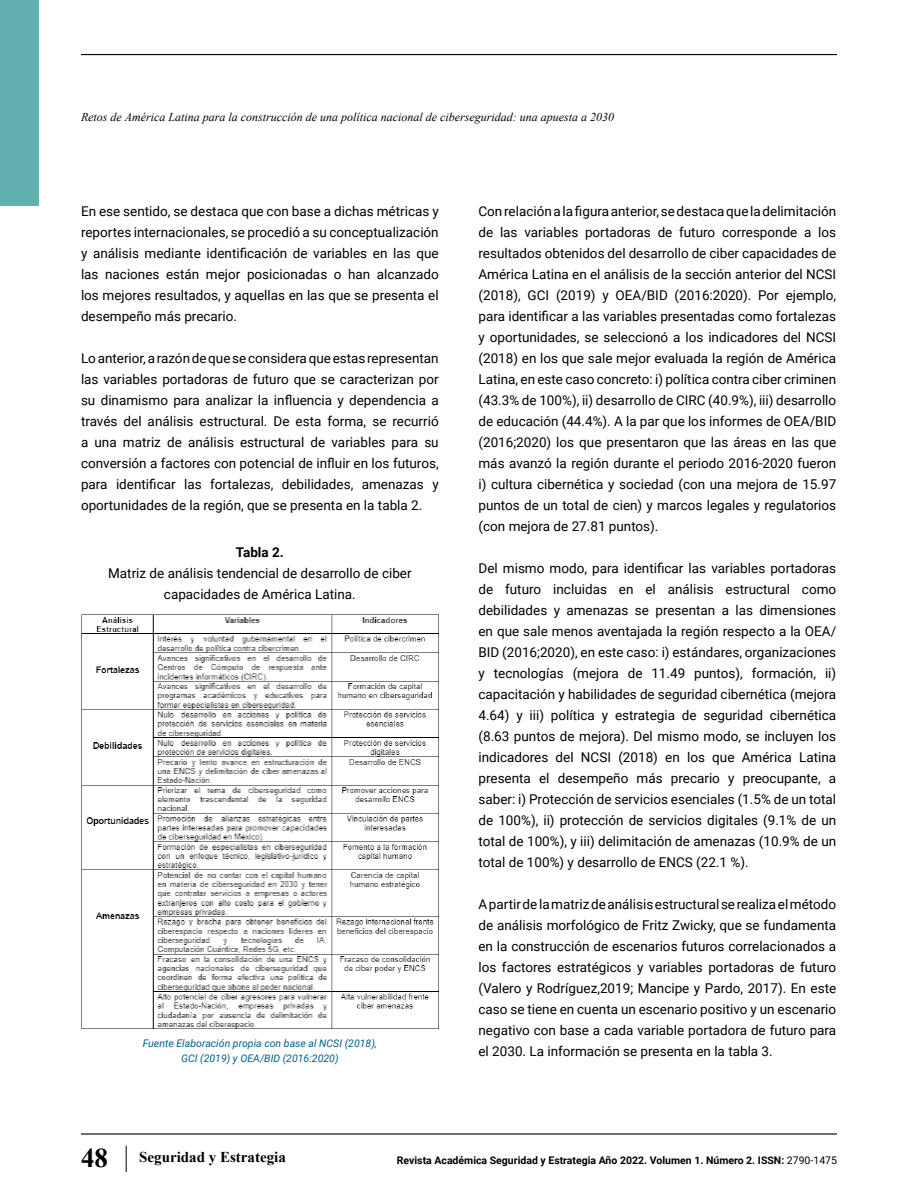
<style>
.page{position:relative;width:918px;height:1188px;background:#fff}
.page>*{position:absolute;margin:0;border:0;box-sizing:border-box;transform-origin:0 0}
.t1{font:700 15px "Times New Roman";color:#000}
.t2{font:13.5px/21px "Roboto";color:#000;text-align:justify}
.t3{font:700 13.5px "Roboto";color:#000}
.t4{font:italic 12px "Times New Roman";color:#000}
.t5{font:700 10.5px "Roboto";color:#000}
.t6{font:italic 10.5px "Roboto";color:#00618c}
.s1{font-size:27px}
.s2{font-weight:400}
</style>
<div class="page">
<svg style="left:126px;top:1146px;width:1px;height:26px"></svg>
<hr style="left:81px;top:1133px;width:756px;height:2px;background:#000">
<hr style="left:81px;top:54px;width:756px;height:1px;background:#000">
<div style="left:0;top:0;width:39px;height:206px;background:#61b0ae"></div>
<img style="left:81px;top:615px;width:358px;height:413px">
<p class="t4" style="left:81px;top:108px;width:535px">Retos de América Latina para la construcción de una política nacional de ciberseguridad: una apuesta a 2030</p>
<p class="t2" style="left:81px;top:200px;width:359px">En ese sentido, se destaca que con base a dichas métricas y reportes internacionales, se procedió a su conceptualización y análisis mediante identificación de variables en las que las naciones están mejor posicionadas o han alcanzado los mejores resultados, y aquellas en las que se presenta el desempeño más precario.</p>
<p class="t2" style="left:81px;top:347px;width:359px">Lo anterior, a razón de que se considera que estas representan las variables portadoras de futuro que se caracterizan por su dinamismo para analizar la influencia y dependencia a través del análisis estructural. De esta forma, se recurrió a una matriz de análisis estructural de variables para su conversión a factores con potencial de influir en los futuros, para identificar las fortalezas, debilidades, amenazas y oportunidades de la región, que se presenta en la tabla 2.</p>
<p class="t3" style="left:236px;top:542px;width:49px">Tabla 2.</p>
<p class="t2" style="left:108px;top:562px;width:305px;text-align:center">Matriz de análisis tendencial de desarrollo de ciber capacidades de América Latina.</p>
<p class="t6" style="left:143px;top:1036px;width:236px">Fuente Elaboración propia con base al NCSI (2018),</p>
<p class="t6" style="left:181px;top:1051px;width:159px">GCI (2019) y OEA/BID (2016:2020)</p>
<p class="t2" style="left:478px;top:200px;width:359px">Con relación a la figura anterior, se destaca que la delimitación de las variables portadoras de futuro corresponde a los resultados obtenidos del desarrollo de ciber capacidades de América Latina en el análisis de la sección anterior del NCSI (2018), GCI (2019) y OEA/BID (2016:2020). Por ejemplo, para identificar a las variables presentadas como fortalezas y oportunidades, se seleccionó a los indicadores del NCSI (2018) en los que sale mejor evaluada la región de América Latina, en este caso concreto: i) política contra ciber criminen (43.3% de 100%), ii) desarrollo de CIRC (40.9%), iii) desarrollo de educación (44.4%). A la par que los informes de OEA/BID (2016;2020) los que presentaron que las áreas en las que más avanzó la región durante el periodo 2016-2020 fueron i) cultura cibernética y sociedad (con una mejora de 15.97 puntos de un total de cien) y marcos legales y regulatorios (con mejora de 27.81 puntos).</p>
<p class="t2" style="left:478px;top:557px;width:359px">Del mismo modo, para identificar las variables portadoras de futuro incluidas en el análisis estructural como debilidades y amenazas se presentan a las dimensiones en que sale menos aventajada la región respecto a la OEA/ BID (2016;2020), en este caso: i) estándares, organizaciones y tecnologías (mejora de 11.49 puntos), formación, ii) capacitación y habilidades de seguridad cibernética (mejora 4.64) y iii) política y estrategia de seguridad cibernética (8.63 puntos de mejora). Del mismo modo, se incluyen los indicadores del NCSI (2018) en los que América Latina presenta el desempeño más precario y preocupante, a saber: i) Protección de servicios esenciales (1.5% de un total de 100%), ii) protección de servicios digitales (9.1% de un total de 100%), y iii) delimitación de amenazas (10.9% de un total de 100%) y desarrollo de ENCS (22.1 %).</p>
<p class="t2" style="left:478px;top:893px;width:359px">A partir de la matriz de análisis estructural se realiza el método de análisis morfológico de Fritz Zwicky, que se fundamenta en la construcción de escenarios futuros correlacionados a los factores estratégicos y variables portadoras de futuro (Valero y Rodríguez,2019; Mancipe y Pardo, 2017). En este caso se tiene en cuenta un escenario positivo y un escenario negativo con base a cada variable portadora de futuro para el 2030. La información se presenta en la tabla 3.</p>
<p class="t1" style="left:81px;top:1146px;width:206px"><span class="s1">48</span> Seguridad y Estrategia</p>
<p class="t5" style="left:397px;top:1152px;width:442px">Revista Académica Seguridad y Estrategia Año 2022. Volumen 1. Número 2. ISSN: <span class="s2">2790-1475</span></p>
</div>
